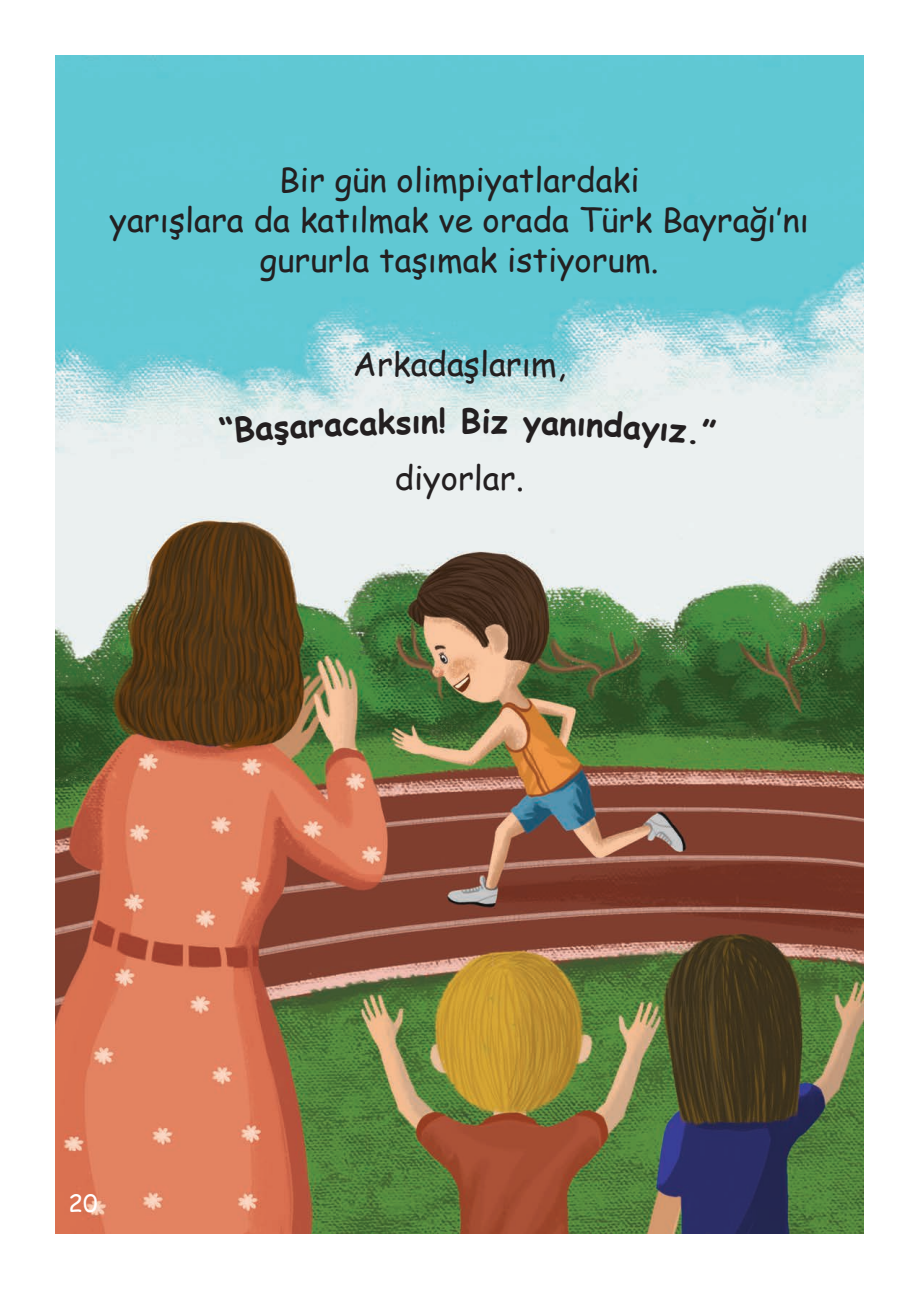
<style>
.page{position:relative;width:906px;height:1289px;background:#fff}
.page>*{position:absolute;margin:0;border:0;box-sizing:border-box;transform-origin:0 0}
.t1{font:33px/39.6px "Comic Sans MS";color:#231f20;text-align:center}
.t2{font:700 33px "Comic Sans MS";color:#231f20}
.t3{font:24px "Comic Sans MS";color:#fff}
</style>
<div class="page">
<img style="left:55px;top:55px;width:808px;height:1178px">
<svg style="left:219px;top:415px;width:158px;height:31px;background:#e7eeed"></svg>
<svg style="left:483px;top:408px;width:213px;height:41px;background:#e8efee"></svg>
<svg style="left:702px;top:417px;width:14px;height:10px"></svg>
<p class="t1" style="left:110px;top:159px;width:700px">Bir gün olimpiyatlardaki<br>yarışlara da katılmak ve orada Türk Bayrağı’nı gururla taşımak istiyorum.</p>
<p class="t1" style="left:353px;top:343px;width:214px">Arkadaşlarım,</p>
<p class="t2" style="left:377px;top:397px;width:62px;rotate:-1deg">ksın</p>
<p class="t2" style="left:438px;top:396px;width:45px">! B</p>
<p class="t1" style="left:395px;top:456px;width:130px">diyorlar.</p>
<p class="t3" style="left:68px;top:1185px;width:31px">20</p>
</div>
